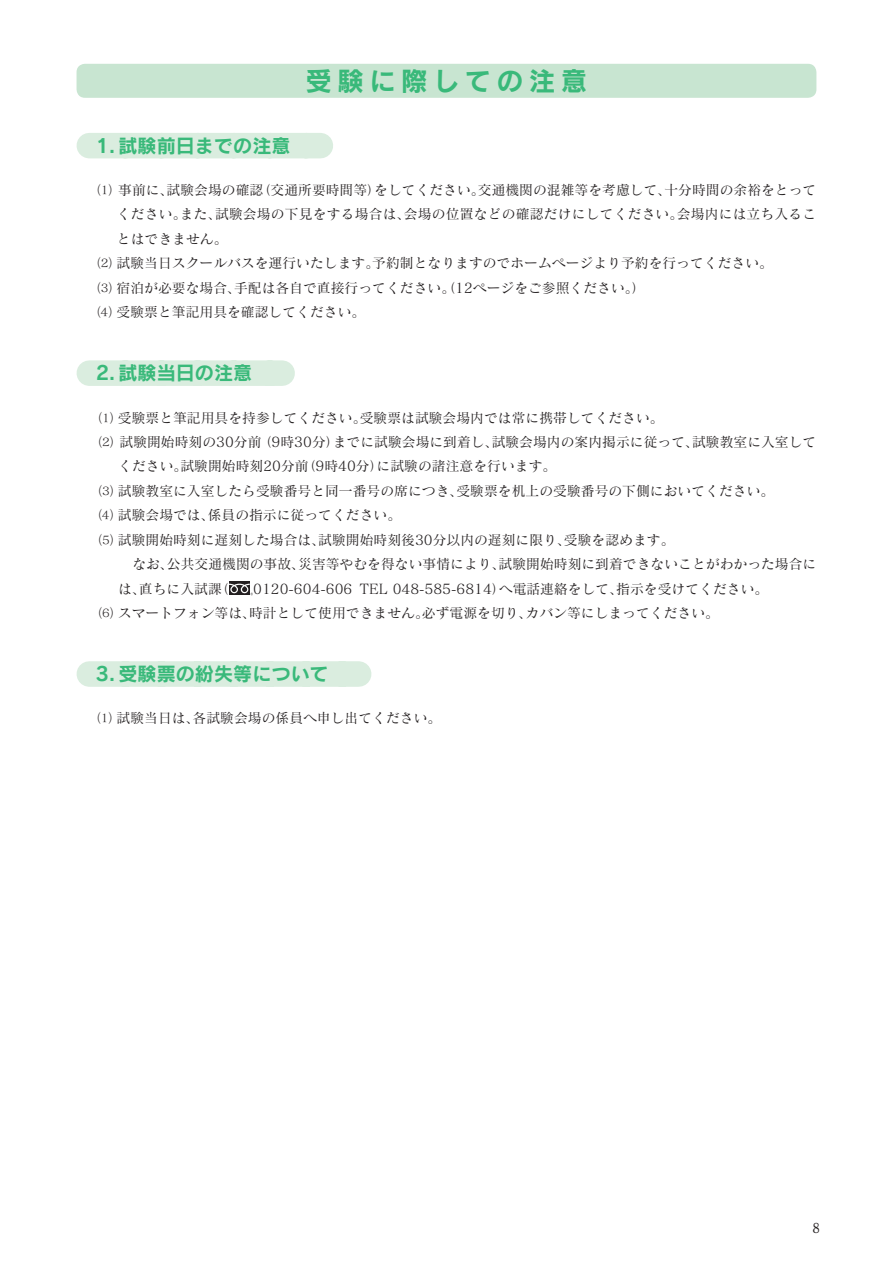
<style>
.page{position:relative;width:893px;height:1263px;background:#fff}
.page>*{position:absolute;margin:0;border:0;box-sizing:border-box;transform-origin:0 0}
.t1{font:26.55px "Rodin Pro N B";letter-spacing:.2em;color:#39b97a}
.t2{font:19.2px "Rodin Pro N B";color:#39b97a}
.t3{font:13.8px/24.5px "Matisse Pro N M";color:#231f20}
.t4{font:700 13.8px "Futo Min A101 Pro";color:#231f20}
</style>
<div class="page">
<div style="left:77px;top:64px;width:739px;height:34px;background:#c8e5d1;border-radius:9px"></div>
<div style="left:89px;top:133px;width:231px;height:25px;background:#daeddf"></div>
<div style="left:89px;top:360px;width:193px;height:26px;background:#daeddf"></div>
<div style="left:89px;top:661px;width:270px;height:26px;background:#daeddf"></div>
<svg style="left:229px;top:581px;width:21px;height:3px"></svg>
<svg style="left:229px;top:584px;width:24px;height:11px"></svg>
<h1 class="t1" style="left:306px;top:64px;width:283px">受験に際しての注意</h1>
<h2 class="t2" style="left:96px;top:133px;width:196px">1．試験前日までの注意</h2>
<p class="t3" style="left:98px;top:177px;width:720px">⑴ 事前に、試験会場の確認（交通所要時間等）をしてください。交通機関の混雑等を考慮して、十分時間の余裕をとって</p>
<p class="t3" style="left:117px;top:202px;width:701px">ください。また、試験会場の下見をする場合は、会場の位置などの確認だけにしてください。会場内には立ち入るこ</p>
<p class="t3" style="left:117px;top:226px;width:112px">とはできません。</p>
<p class="t3" style="left:98px;top:251px;width:677px">⑵ 試験当日スクールバスを運行いたします。予約制となりますのでホームページより予約を行ってください。</p>
<p class="t3" style="left:98px;top:275px;width:549px">⑶ 宿泊が必要な場合、手配は各自で直接行ってください。（12ページをご参照ください。）</p>
<p class="t3" style="left:98px;top:300px;width:269px">⑷ 受験票と筆記用具を確認してください。</p>
<h2 class="t2" style="left:77px;top:360px;width:177px">　2．試験当日の注意</h2>
<p class="t3" style="left:99px;top:405px;width:566px">⑴ 受験票と筆記用具を持参してください。受験票は試験会場内では常に携帯してください。</p>
<p class="t3" style="left:99px;top:429px;width:719px">⑵ 試験開始時刻の30分前（9時30分）までに試験会場に到着し、試験会場内の案内掲示に従って、試験教室に入室して</p>
<p class="t3" style="left:118px;top:454px;width:440px">ください。試験開始時刻20分前（9時40分）に試験の諸注意を行います。</p>
<p class="t3" style="left:99px;top:478px;width:677px">⑶ 試験教室に入室したら受験番号と同一番号の席につき、受験票を机上の受験番号の下側においてください。</p>
<p class="t3" style="left:99px;top:503px;width:304px">⑷ 試験会場では、係員の指示に従ってください。</p>
<p class="t3" style="left:99px;top:527px;width:577px">⑸ 試験開始時刻に遅刻した場合は、試験開始時刻後30分以内の遅刻に限り、受験を認めます。</p>
<p class="t3" style="left:99px;top:551px;width:719px">　 　なお、公共交通機関の事故、災害等やむを得ない事情により、試験開始時刻に到着できないことがわかった場合に</p>
<p class="t3" style="left:118px;top:576px;width:112px">は、直ちに入試課（</p>
<p class="t3" style="left:99px;top:576px;width:671px;text-indent:154px">0120-604-606 TEL 048-585-6814）へ電話連絡をして、指示を受けてください。<br>⑹ スマートフォン等は、時計として使用できません。必ず電源を切り、カバン等にしまってください。</p>
<h2 class="t2" style="left:77px;top:661px;width:254px">　3．受験票の紛失等について</h2>
<p class="t3" style="left:98px;top:706px;width:345px">⑴ 試験当日は、各試験会場の係員へ申し出てください。</p>
<p class="t4" style="left:812px;top:1217px;width:9px">8</p>
</div>
